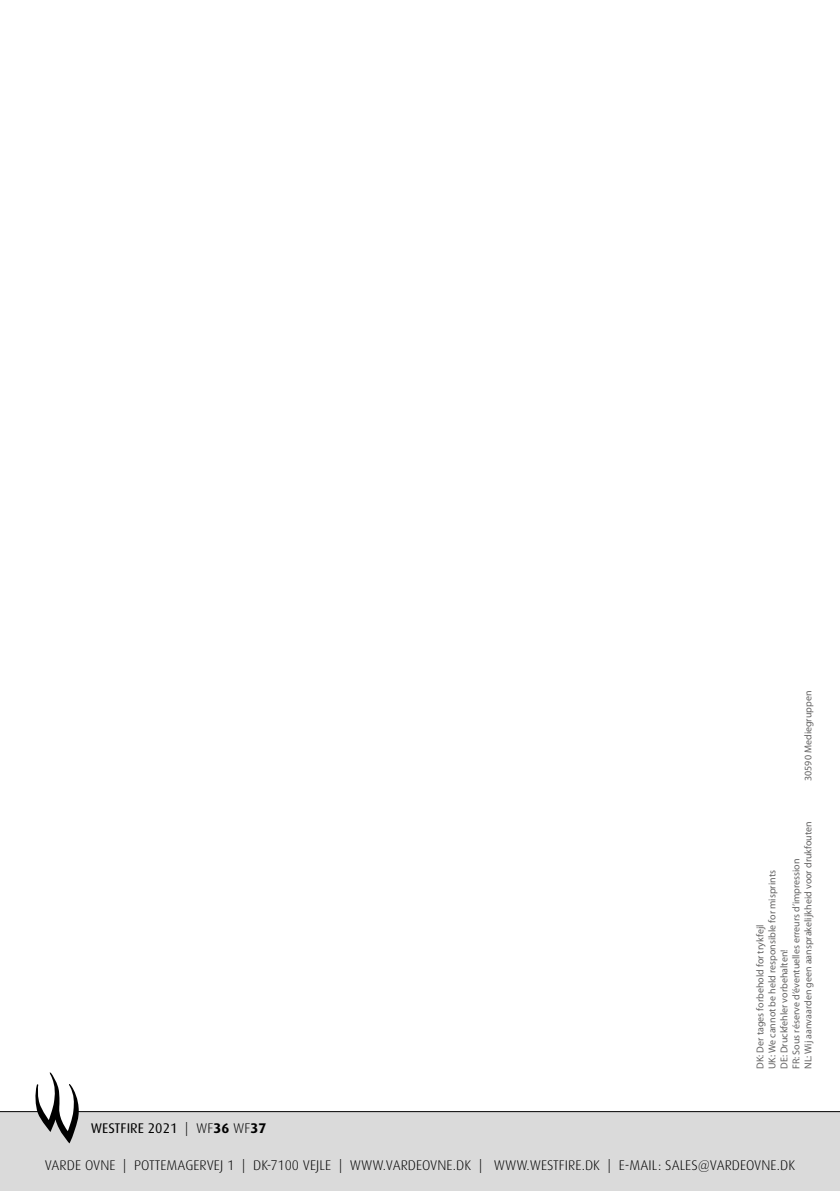
<style>
.page{position:relative;width:840px;height:1191px;background:#fff}
.page>*{position:absolute;margin:0;border:0;box-sizing:border-box;transform-origin:0 0}
.t1{font:300 14px "Dax";color:#000}
.t2{font:14px "Dax";color:#000}
.t3{font:10px/12px "Myriad Pro";color:#646363}
.s1{font-weight:300}
.s2{font-weight:700}
</style>
<div class="page">
<div style="left:0;top:822px;width:839px;height:369px;background:#dadada"></div>
<div style="left:0;top:808px;width:839px;height:303px;background:#fff"></div>
<hr style="left:76px;top:1111px;width:763px;height:1px;background:#000">
<hr style="left:0;top:1111px;width:39px;height:1px;background:#000">
<svg style="left:35px;top:1072px;width:44px;height:71px"></svg>
<p class="t3" style="left:801px;top:781px;width:92px;rotate:-90deg">30590 Mediegruppen</p>
<h1 class="t2" style="left:91px;top:1120px;width:177px">WESTFIRE 2021 <span class="s1">| WF</span><span class="s2">36</span> <span class="s1">WF</span><span class="s2">37</span></h1>
<p class="t3" style="left:753px;top:1069px;width:249px;rotate:-90deg">DK: Der tages forbehold for trykfejl<br>UK: We cannot be held responsible for misprints<br>DE: Druckfehler vorbehalten!<br>FR: Sous réserve d’éventuelles erreurs d’impression<br>NL: Wij aanvaarden geen aansprakelijkheid voor drukfouten</p>
<h1 class="t1" style="left:45px;top:1157px;width:751px">VARDE OVNE | POTTEMAGERVEJ 1 | DK-7100 VEJLE | WWW.VARDEOVNE.DK | WWW.WESTFIRE.DK | E-MAIL: SALES@VARDEOVNE.DK</h1>
</div>
